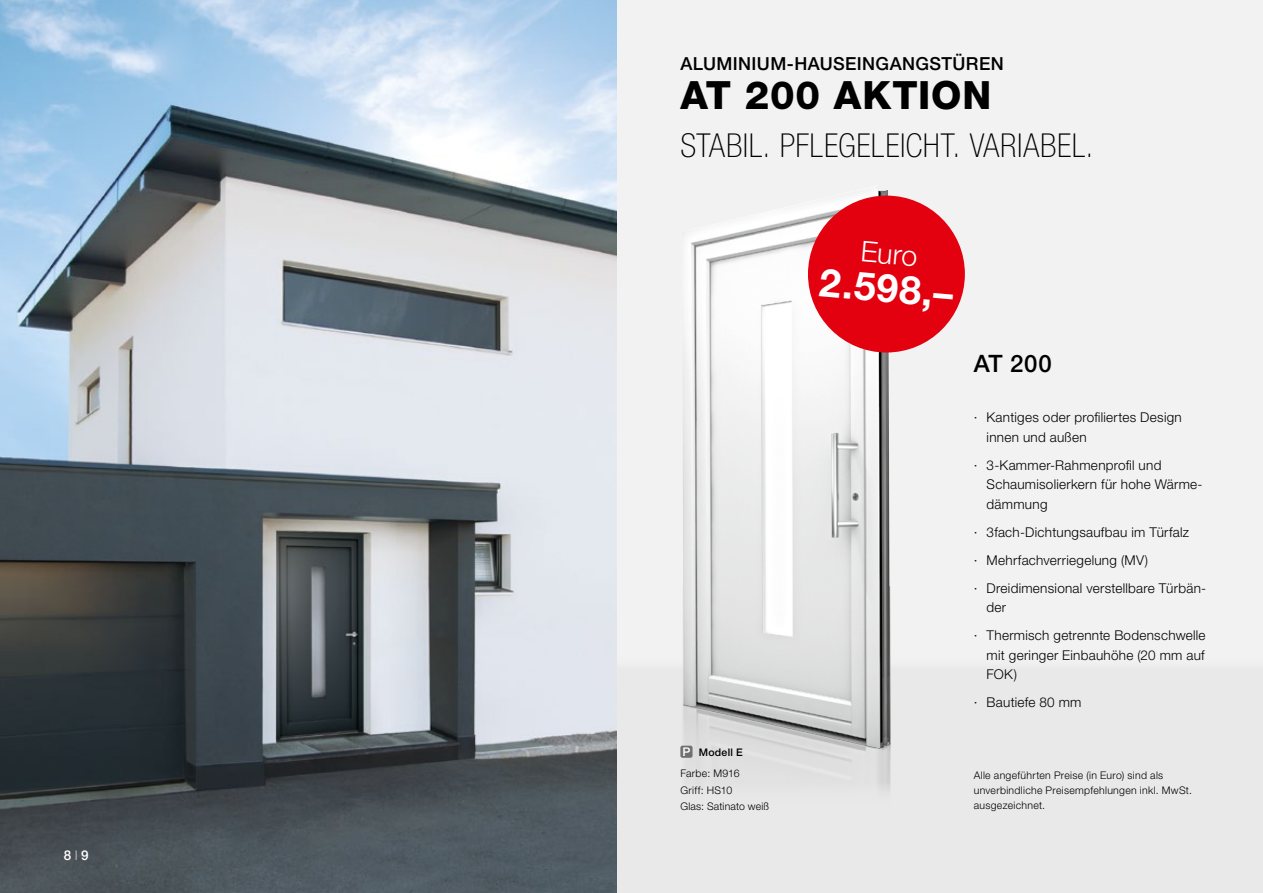
<style>
.page{position:relative;width:1263px;height:893px;background:#f2f2f2}
.page>*{position:absolute;margin:0;border:0;box-sizing:border-box;transform-origin:0 0}
.t1{font:700 39.15px "Helvetica Neue LT Pro";color:#fff}
.t2{font:800 39px "Helvetica Neue LT Pro";letter-spacing:.02em;color:#000}
.t3{font:100 condensed 33px "Helvetica Neue LT Pro";letter-spacing:.015em;color:#000}
.t4{font:300 28.5px "Helvetica Neue LT Pro";color:#fff}
.t5{font:500 24px "Helvetica Neue LT Pro";color:#000}
.t6{font:500 18px "Helvetica Neue LT Pro";letter-spacing:.02em;color:#000}
.t7{font:300 13.5px/19.5px "Helvetica Neue LT Pro";letter-spacing:.02em;color:#000}
.t8{font:500 13.5px "Helvetica Neue LT Pro";color:#fff}
.t9{font:300 10.5px/15px "Helvetica Neue LT Pro";letter-spacing:.03em;color:#000}
.s1{font-weight:100}
.s2{font-weight:500;font-size:12px;color:#fff}
.s3{font-weight:500}
</style>
<div class="page">
<div style="left:0;top:657px;width:1263px;height:236px;background:#e9e9e9"></div>
<div style="left:686px;top:748px;width:204px;height:42px;background:#e0e0e0"></div>
<img style="left:682px;top:190px;width:208px;height:558px">
<img style="left:0;top:0;width:617px;height:893px">
<div style="left:680px;top:746px;width:12px;height:12px;background:#6f6f6e;border-radius:2px"></div>
<div style="left:808px;top:196px;width:157px;height:156px;background:#e3000f;border-radius:50%"></div>
<p class="t8" style="left:64px;top:847px;width:26px">8 <span class="s1">I</span> 9</p>
<h3 class="t6" style="left:680px;top:53px;width:325px">ALUMINIUM-HAUSEINGANGSTÜREN</h3>
<h2 class="t2" style="left:680px;top:72px;width:312px">AT 200 AKTION</h2>
<h3 class="t3" style="left:680px;top:126px;width:414px">STABIL. PFLEGELEICHT. VARIABEL.</h3>
<p class="t9" style="left:680px;top:742px;width:64px;line-height:20.7px"><span class="s2">P</span> <span class="s3">Modell E<br></span>Farbe: M916</p>
<p class="t9" style="left:680px;top:781px;width:90px;line-height:16.5px">Griff: HS10<br>Glas: Satinato weiß</p>
<h3 class="t4" style="left:862px;top:234px;width:58px;rotate:5deg">Euro</h3>
<h1 class="t1" style="left:822px;top:257px;width:136px;rotate:5deg">2.598,–</h1>
<h3 class="t5" style="left:974px;top:349px;width:79px">AT 200</h3>
<p class="t7" style="left:986px;top:407px;width:197px;text-indent:-13px">· Kantiges oder profiliertes Design innen und außen</p>
<p class="t7" style="left:986px;top:455px;width:218px;text-indent:-13px">· 3-Kammer-Rahmenprofil und<br>Schaumisolierkern für hohe Wärme&shy;dämmung</p>
<p class="t7" style="left:974px;top:517px;width:234px;line-height:28px">· 3fach-Dichtungsaufbau im Türfalz<br>· Mehrfachverriegelung (MV)<br>· Dreidimensional verstellbare Türbän-</p>
<p class="t7" style="left:974px;top:593px;width:233px;line-height:28px;text-indent:13px">der<br>· Thermisch getrennte Bodenschwelle</p>
<p class="t7" style="left:986px;top:645px;width:220px">mit geringer Einbauhöhe (20 mm auf<br>FOK)</p>
<p class="t7" style="left:974px;top:692px;width:109px">· Bautiefe 80 mm</p>
<p class="t9" style="left:974px;top:768px;width:220px">Alle angeführten Preise (in Euro) sind als unverbindliche Preisempfehlungen inkl. MwSt. ausgezeichnet.</p>
</div>
